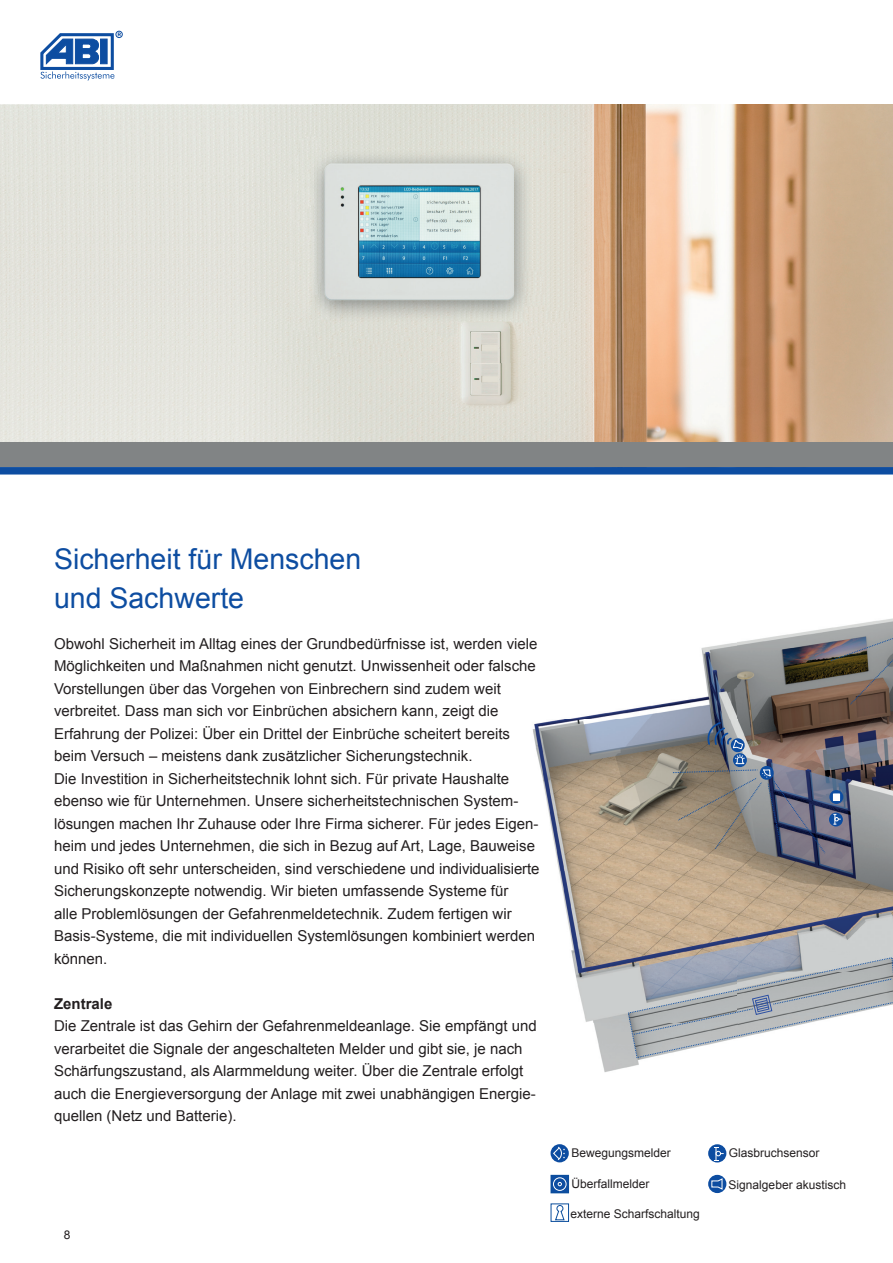
<style>
.page{position:relative;width:893px;height:1263px;background:#fff}
.page>*{position:absolute;margin:0;border:0;box-sizing:border-box;transform-origin:0 0}
.t1{font:28.5px/39px "Arial";color:#0d4da1}
.t2{font:15px/22.5px "Arial";color:#231f20}
.t3{font:700 15px "Arial";color:#231f20}
.t4{font:12px "Arial";color:#231f20}
</style>
<div class="page">
<div style="left:116px;top:31px;width:7px;height:7px;border:1px solid #0d4da1;border-radius:50%"></div>
<svg style="left:40px;top:32px;width:81px;height:49px"></svg>
<img style="left:532px;top:618px;width:361px;height:454px">
<svg style="left:829px;top:812px;width:14px;height:14px"></svg>
<svg style="left:833px;top:814px;width:8px;height:11px"></svg>
<svg style="left:829px;top:790px;width:14px;height:14px"></svg>
<svg style="left:628px;top:957px;width:265px;height:101px"></svg>
<svg style="left:830px;top:632px;width:63px;height:73px;background:#787069"></svg>
<img style="left:672px;top:721px;width:153px;height:133px">
<img style="left:0;top:104px;width:893px;height:339px">
<div style="left:551px;top:1144px;width:18px;height:18px;background:#0d4da1;border-radius:50%"></div>
<svg style="left:553px;top:1146px;width:12px;height:14px"></svg>
<svg style="left:553px;top:1177px;width:14px;height:14px"></svg>
<div style="left:551px;top:1175px;width:18px;height:18px;border:1px solid #0b4e9c"></div>
<div style="left:553px;top:1177px;width:13px;height:14px;border:1px solid #fff;border-radius:50%"></div>
<svg style="left:558px;top:1182px;width:4px;height:4px"></svg>
<div style="left:551px;top:1203px;width:18px;height:19px;border:1px solid #0b4e9c"></div>
<svg style="left:555px;top:1205px;width:10px;height:15px"></svg>
<div style="left:708px;top:1144px;width:18px;height:18px;background:#0d4da1;border-radius:50%"></div>
<svg style="left:714px;top:1147px;width:10px;height:14px"></svg>
<div style="left:708px;top:1175px;width:18px;height:18px;background:#0d4da1;border-radius:50%"></div>
<svg style="left:711px;top:1178px;width:12px;height:12px"></svg>
<div style="left:0;top:467px;width:893px;height:7px;background:#0d4da1"></div>
<div style="left:0;top:443px;width:893px;height:24px;background:#818485"></div>
<h1 class="t1" style="left:54px;top:540px;width:309px">Sicherheit für Menschen und Sachwerte</h1>
<p class="t2" style="left:54px;top:632px;width:487px">Obwohl Sicherheit im Alltag eines der Grundbedürfnisse ist, werden viele Möglichkeiten und Maßnahmen nicht genutzt. Unwissenheit oder falsche Vorstellungen über das Vorgehen von Einbrechern sind zudem weit verbreitet. Dass man sich vor Einbrüchen absichern kann, zeigt die Erfahrung der Polizei: Über ein Drittel der Einbrüche scheitert bereits beim Versuch – meistens dank zusätzlicher Sicherungstechnik.<br>Die Investition in Sicherheitstechnik lohnt sich. Für private Haushalte ebenso wie für Unternehmen. Unsere sicherheitstechnischen System&shy;lösungen machen Ihr Zuhause oder Ihre Firma sicherer. Für jedes Eigen&shy;heim und jedes Unternehmen, die sich in Bezug auf Art, Lage, Bauweise und Risiko oft sehr unterscheiden, sind verschiedene und individualisierte Sicherungskonzepte notwendig. Wir bieten umfassende Systeme für<br>alle Problemlösungen der Gefahrenmeldetechnik. Zudem fertigen wir Basis-Systeme, die mit individuellen Systemlösungen kombiniert werden können.</p>
<p class="t3" style="left:54px;top:993px;width:60px">Zentrale</p>
<p class="t2" style="left:54px;top:1015px;width:484px">Die Zentrale ist das Gehirn der Gefahrenmeldeanlage. Sie empfängt und verarbeitet die Signale der angeschalteten Melder und gibt sie, je nach Schärfungszustand, als Alarmmeldung weiter. Über die Zentrale erfolgt auch die Energieversorgung der Anlage mit zwei unabhängigen Energie&shy;quellen (Netz und Batterie).</p>
<p class="t4" style="left:64px;top:1227px;width:8px">8</p>
<p class="t4" style="left:571px;top:1145px;width:101px">Bewegungsmelder</p>
<p class="t4" style="left:729px;top:1145px;width:92px">Glasbruchsensor</p>
<p class="t4" style="left:571px;top:1176px;width:80px">Überfallmelder</p>
<p class="t4" style="left:729px;top:1177px;width:119px">Signalgeber akustisch</p>
<p class="t4" style="left:570px;top:1205px;width:131px">externe Scharfschaltung</p>
</div>
